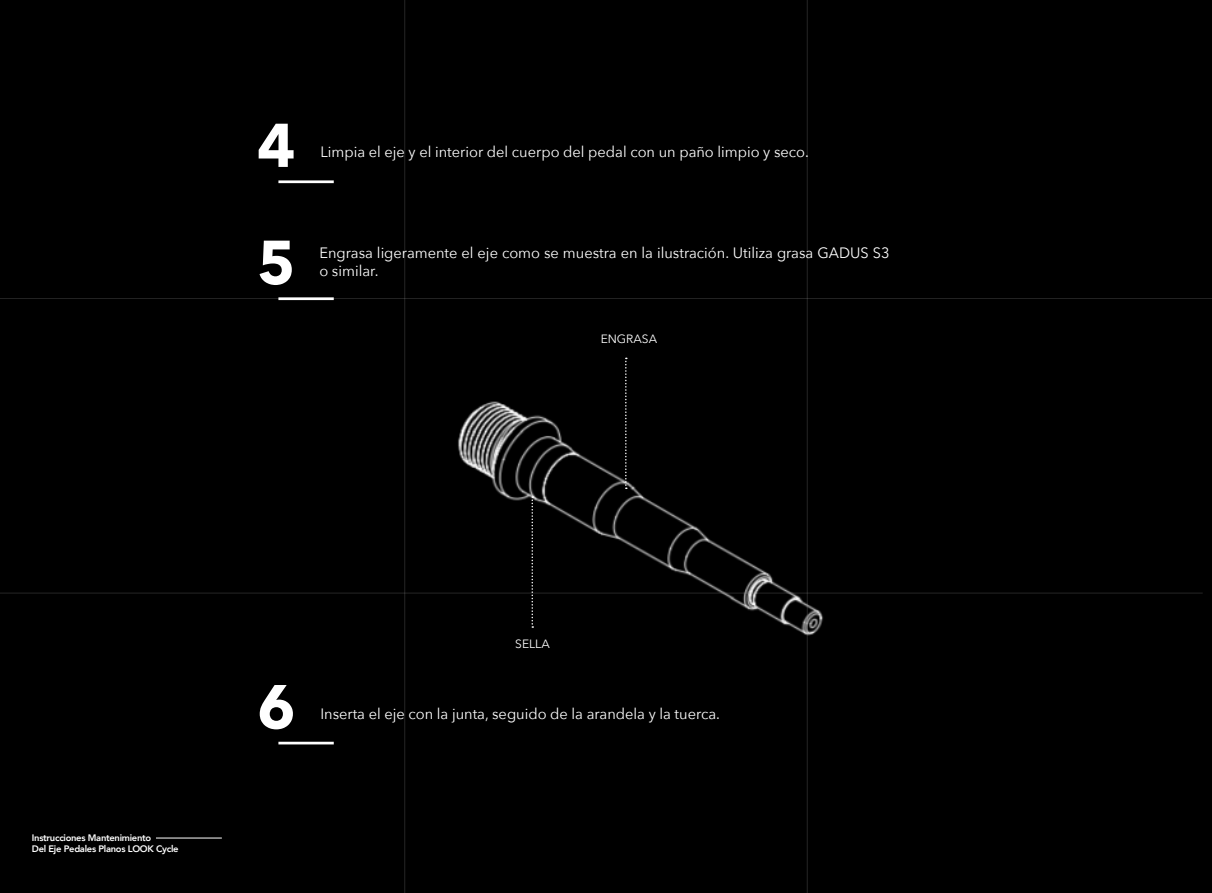
<style>
.page{position:relative;width:1212px;height:893px;background:#000}
.page>*{position:absolute;margin:0;border:0;box-sizing:border-box;transform-origin:0 0}
.t1{font:700 61.05px "Avenir Next";color:#fff}
.t2{font:15px/18px "Avenir Next";color:#fff}
.t3{font:12px "Avenir Next";color:#fff}
.t4{font:800 9.45px/11.2px "Avenir";letter-spacing:-.03em;color:#fff}
</style>
<div class="page">
<img style="left:446px;top:401px;width:419px;height:235px">
<hr style="left:278px;top:180px;width:56px;height:3px;background:#fff">
<hr style="left:278px;top:297px;width:56px;height:3px;background:#fff">
<hr style="left:278px;top:742px;width:56px;height:2px;background:#fff">
<hr style="left:0;top:298px;width:1212px;height:1px;background:#fff">
<hr style="left:807px;top:0;width:1px;height:893px;background:#fff">
<hr style="left:404px;top:0;width:1px;height:893px;background:#fff">
<svg style="left:625px;top:358px;width:2px;height:131px"></svg>
<svg style="left:531px;top:496px;width:2px;height:132px"></svg>
<hr style="left:0;top:593px;width:1203px;height:1px;background:#fff">
<hr style="left:156px;top:838px;width:66px;height:1px;background:#fff">
<h1 class="t1" style="left:257px;top:93px;width:40px">4</h1>
<p class="t2" style="left:320px;top:143px;width:490px">Limpia el eje y el interior del cuerpo del pedal con un paño limpio y seco.</p>
<h1 class="t1" style="left:257px;top:210px;width:40px">5</h1>
<p class="t2" style="left:319px;top:243px;width:571px">Engrasa ligeramente el eje como se muestra en la ilustración. Utiliza grasa GADUS S3 o similar.</p>
<p class="t3" style="left:601px;top:329px;width:58px">ENGRASA</p>
<p class="t4" style="left:32px;top:832px;width:148px">Instrucciones Mantenimiento<br>Del Eje Pedales Planos LOOK Cycle</p>
<h1 class="t1" style="left:257px;top:654px;width:40px">6</h1>
<p class="t3" style="left:515px;top:634px;width:36px">SELLA</p>
<p class="t2" style="left:320px;top:704px;width:401px">Inserta el eje con la junta, seguido de la arandela y la tuerca.</p>
</div>
